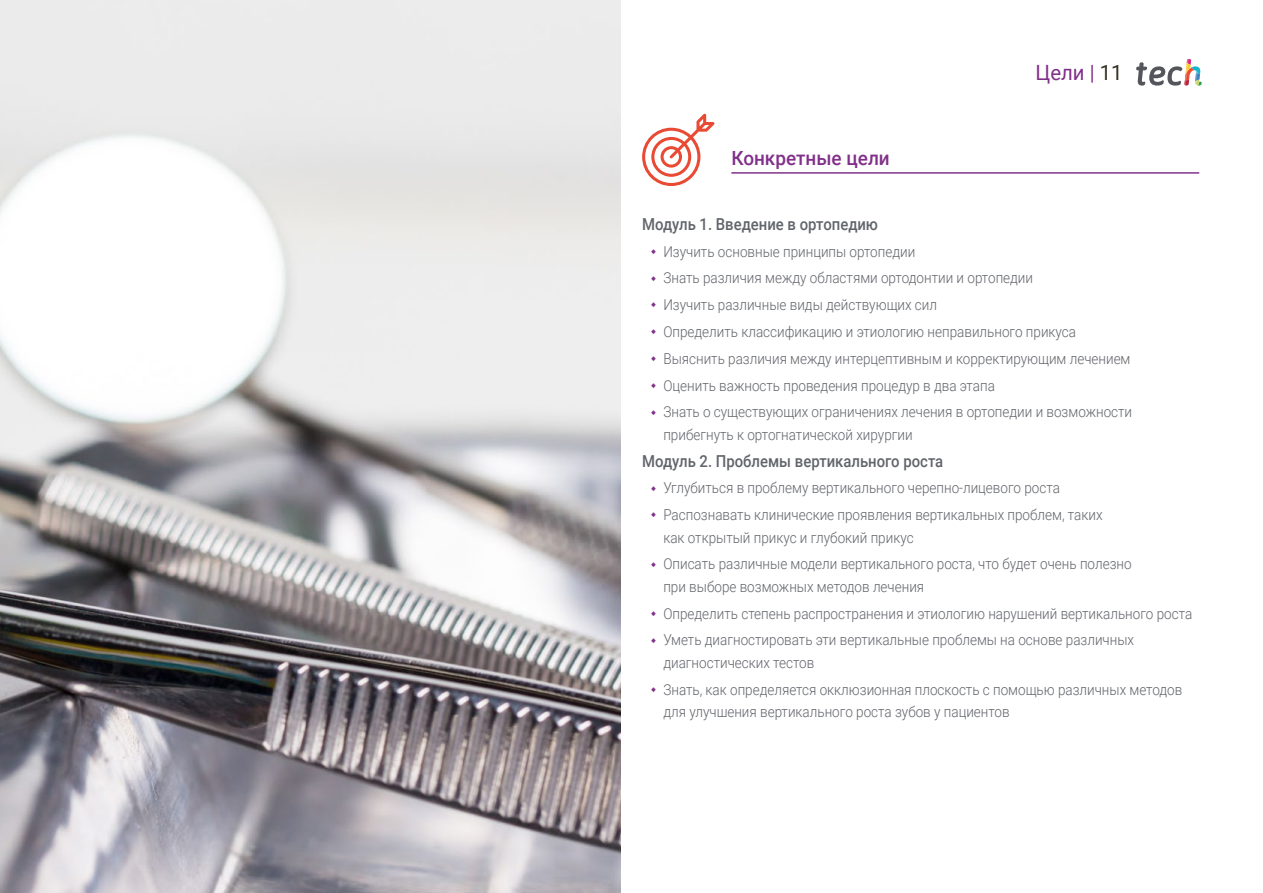
<style>
.page{position:relative;width:1263px;height:893px;background:#fff}
.page>*{position:absolute;margin:0;border:0;box-sizing:border-box;transform-origin:0 0}
.t1{font:21px "Roboto";color:#813089}
.t2{font:500 19.5px "Roboto";color:#813089}
.t3{font:500 16.5px "Roboto";color:#61646a;scale:.9 1}
.t4{font:300 15px/26.7px "Roboto";color:#61646a;scale:.9 1}
.s1{color:#312e20}
</style>
<div class="page">
<svg style="left:642px;top:114px;width:72px;height:72px"></svg>
<hr style="left:731px;top:173px;width:468px;height:1px;background:#813089">
<img style="left:0;top:0;width:621px;height:893px">
<svg style="left:1136px;top:59px;width:66px;height:27px"></svg>
<h2 class="t2" style="left:731px;top:144px;width:160px">Конкретные цели</h2>
<h1 class="t1" style="left:1035px;top:57px;width:89px">Цели | <span class="s1">11</span></h1>
<p class="t3" style="left:642px;top:213px;width:264px">Модуль 1. Введение в ортопедию</p>
<p class="t4" style="left:663px;top:237px;width:522px">Изучить основные принципы ортопедии<br>Знать различия между областями ортодонтии и ортопедии<br>Изучить различные виды действующих сил<br>Определить классификацию и этиологию неправильного прикуса Выяснить различия между интерцептивным и корректирующим лечением Оценить важность проведения процедур в два этапа<br>Знать о существующих ограничениях лечения в ортопедии и возможности</p>
<p class="t4" style="left:663px;top:420px;width:278px">прибегнуть к ортогнатической хирургии</p>
<p class="t3" style="left:642px;top:449px;width:336px">Модуль 2. Проблемы вертикального роста</p>
<p class="t4" style="left:663px;top:474px;width:489px">Углубиться в проблему вертикального черепно-лицевого роста<br>Распознавать клинические проявления вертикальных проблем, таких</p>
<p class="t4" style="left:663px;top:523px;width:522px">как открытый прикус и глубокий прикус<br>Описать различные модели вертикального роста, что будет очень полезно</p>
<p class="t4" style="left:663px;top:572px;width:589px">при выборе возможных методов лечения<br>Определить степень распространения и этиологию нарушений вертикального роста<br>Уметь диагностировать эти вертикальные проблемы на основе различных</p>
<p class="t4" style="left:663px;top:648px;width:578px">диагностических тестов<br>Знать, как определяется окклюзионная плоскость с помощью различных методов</p>
<p class="t4" style="left:663px;top:698px;width:386px">для улучшения вертикального роста зубов у пациентов</p>
</div>
